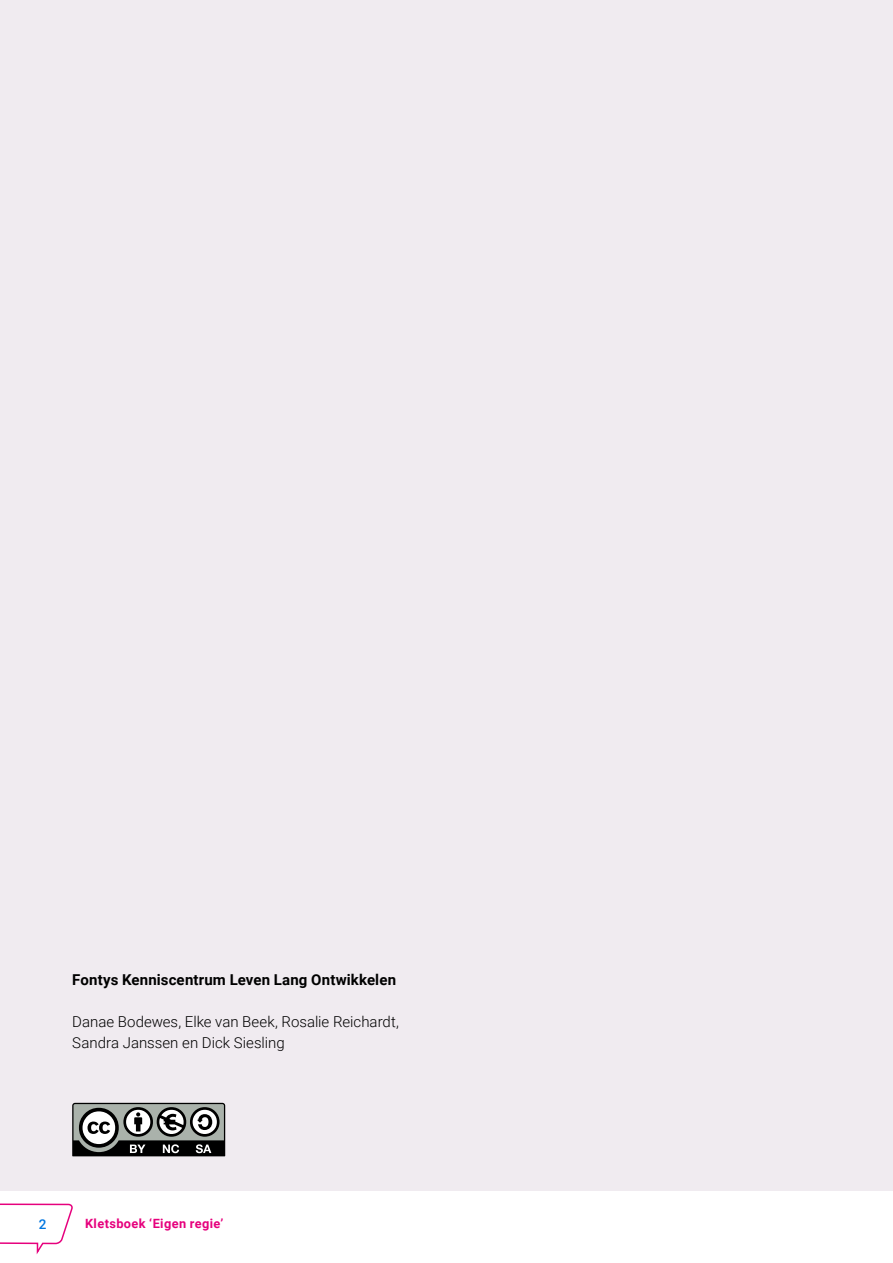
<style>
.page{position:relative;width:893px;height:1263px;background:#fff}
.page>*{position:absolute;margin:0;border:0;box-sizing:border-box;transform-origin:0 0}
.t1{font:300 15px/21px "Roboto";color:#000}
.t2{font:700 15px "Roboto";letter-spacing:.01em;color:#000}
.t3{font:500 13.5px "Roboto";color:#0076e0}
.t4{font:700 12.75px "Roboto";letter-spacing:.03em;color:#e6007d}
</style>
<div class="page">
<div style="left:0;top:0;width:893px;height:1191px;background:#f0ebf0"></div>
<svg style="left:0;top:1203px;width:73px;height:52px"></svg>
<svg style="left:72px;top:1103px;width:153px;height:53px;background:#6f7270"></svg>
<p class="t2" style="left:72px;top:969px;width:325px">Fontys Kenniscentrum Leven Lang Ontwikkelen</p>
<p class="t1" style="left:72px;top:1010px;width:328px">Danae Bodewes, Elke van Beek, Rosalie Reichardt,<br>Sandra Janssen en Dick Siesling</p>
<p class="t3" style="left:39px;top:1214px;width:9px">2</p>
<p class="t4" style="left:85px;top:1214px;width:140px">Kletsboek ‘Eigen regie’</p>
</div>
